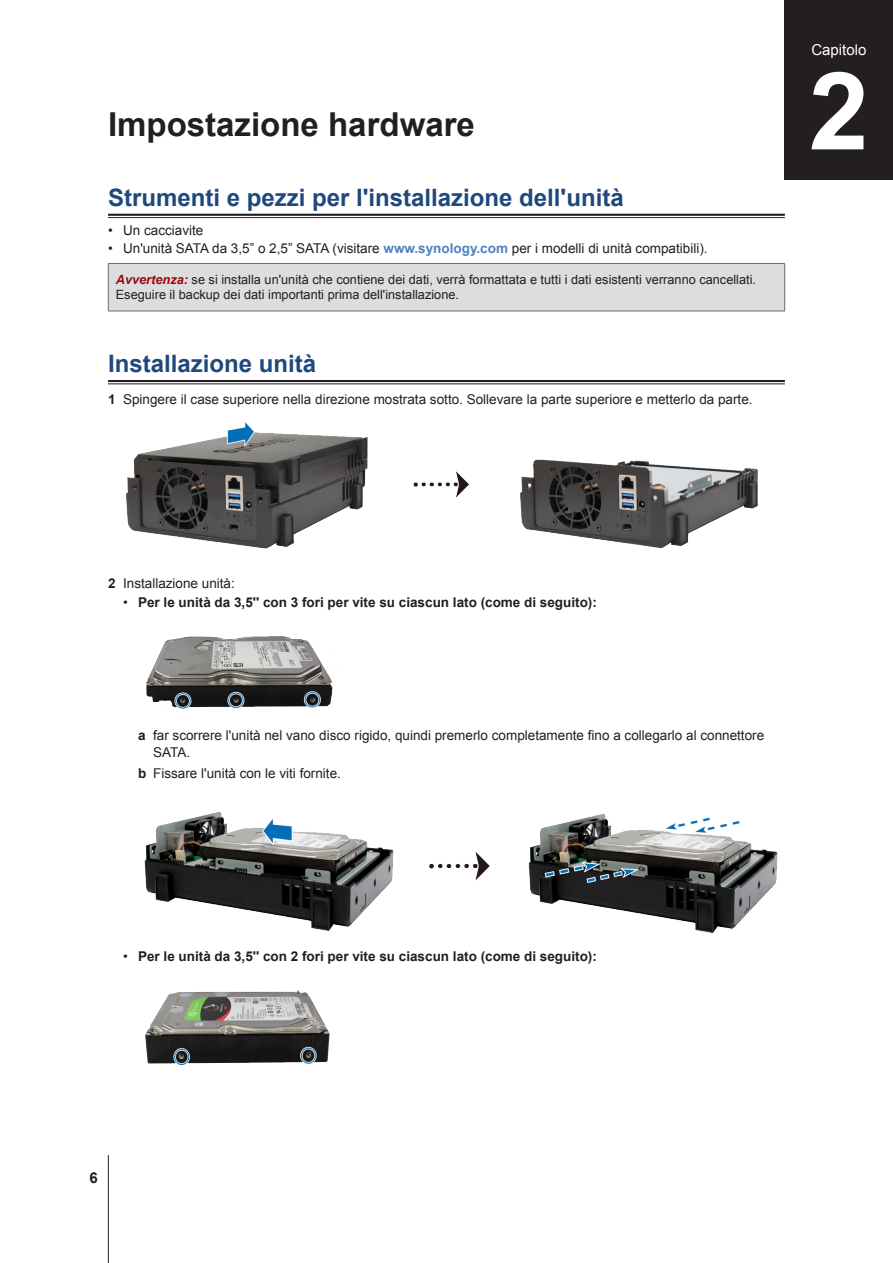
<style>
.page{position:relative;width:893px;height:1263px;background:#fff}
.page>*{position:absolute;margin:0;border:0;box-sizing:border-box;transform-origin:0 0}
.ChapterNum{font:700 108px "Arial";color:#fff}
.H1-ChapterTitle{font:700 33px "Arial";color:#231f20}
.H2-underline{font:700 24px "Arial";color:#1f497d}
.Chapter-center{font:15px "Arial";color:#fff}
.PageNumber-sidebar{font:700 15px "Arial";color:#231f20}
.t1{font:13.5px/16.5px "Arial";color:#231f20}
.t2{font:700 13.5px "Arial";color:#231f20}
.Warning-sidebar{font:12.75px/15px "Arial";color:#231f20}
.s1{font-weight:700;color:#4f81bd}
.s2{font-weight:700;font-style:italic;color:#9d070d}
.s3{font-weight:700}
.s4{font-weight:400}
</style>
<div class="page">
<hr style="left:108px;top:214px;width:677px;height:2px;background:#231f20">
<hr style="left:108px;top:217px;width:677px;height:1px;background:#231f20">
<hr style="left:108px;top:380px;width:677px;height:2px;background:#231f20">
<hr style="left:108px;top:383px;width:677px;height:1px;background:#231f20">
<div style="left:108px;top:263px;width:677px;height:48px;background:#dcdddf"></div>
<hr style="left:108px;top:264px;width:1px;height:47px;background:#6c6d70">
<hr style="left:784px;top:264px;width:1px;height:47px;background:#6c6d70">
<hr style="left:108px;top:263px;width:677px;height:1px;background:#6c6d70">
<hr style="left:108px;top:311px;width:677px;height:1px;background:#6c6d70">
<img style="left:126px;top:422px;width:632px;height:127px">
<img style="left:146px;top:636px;width:187px;height:73px">
<img style="left:144px;top:812px;width:634px;height:120px">
<img style="left:145px;top:990px;width:185px;height:75px">
<div style="left:784px;top:0;width:109px;height:180px;background:#231f20"></div>
<hr style="left:108px;top:1155px;width:1px;height:108px;background:#231f20">
<p class="H1-ChapterTitle" style="left:108px;top:103px;width:368px">Impostazione hardware</p>
<p class="H2-underline" style="left:108px;top:181px;width:517px">Strumenti e pezzi per l'installazione dell'unità</p>
<p class="t1" style="left:108px;top:222px;width:97px">• Un cacciavite</p>
<p class="t1" style="left:108px;top:240px;width:601px">• Un'unità SATA da 3,5” o 2,5” SATA (visitare <span class="s1">www.synology.com</span> per i modelli di unità compatibili).</p>
<p class="Warning-sidebar" style="left:116px;top:272px;width:642px"><span class="s2">Avvertenza:</span> se si installa un'unità che contiene dei dati, verrà formattata e tutti i dati esistenti verranno cancellati.<br>Eseguire il backup dei dati importanti prima dell'installazione.</p>
<p class="H2-underline" style="left:108px;top:348px;width:210px">Installazione unità</p>
<p class="t1" style="left:108px;top:391px;width:646px"><span class="s3">1</span> Spingere il case superiore nella direzione mostrata sotto. Sollevare la parte superiore e metterlo da parte.</p>
<p class="Chapter-center" style="left:811px;top:40px;width:57px">Capitolo</p>
<p class="ChapterNum" style="left:809px;top:39px;width:62px">2</p>
<p class="t1" style="left:108px;top:575px;width:128px"><span class="s3">2</span> Installazione unità:</p>
<p class="t2" style="left:123px;top:593px;width:475px"><span class="s4">•</span> Per le unità da 3,5'' con 3 fori per vite su ciascun lato (come di seguito):</p>
<p class="t1" style="left:153px;top:727px;width:613px;text-indent:-15px"><span class="s3">a</span> far scorrere l'unità nel vano disco rigido, quindi premerlo completamente fino a collegarlo al connettore<br>SATA.</p>
<p class="t1" style="left:138px;top:765px;width:204px"><span class="s3">b</span> Fissare l'unità con le viti fornite.</p>
<p class="t2" style="left:123px;top:947px;width:475px"><span class="s4">•</span> Per le unità da 3,5'' con 2 fori per vite su ciascun lato (come di seguito):</p>
<p class="PageNumber-sidebar" style="left:89px;top:1168px;width:10px">6</p>
</div>
